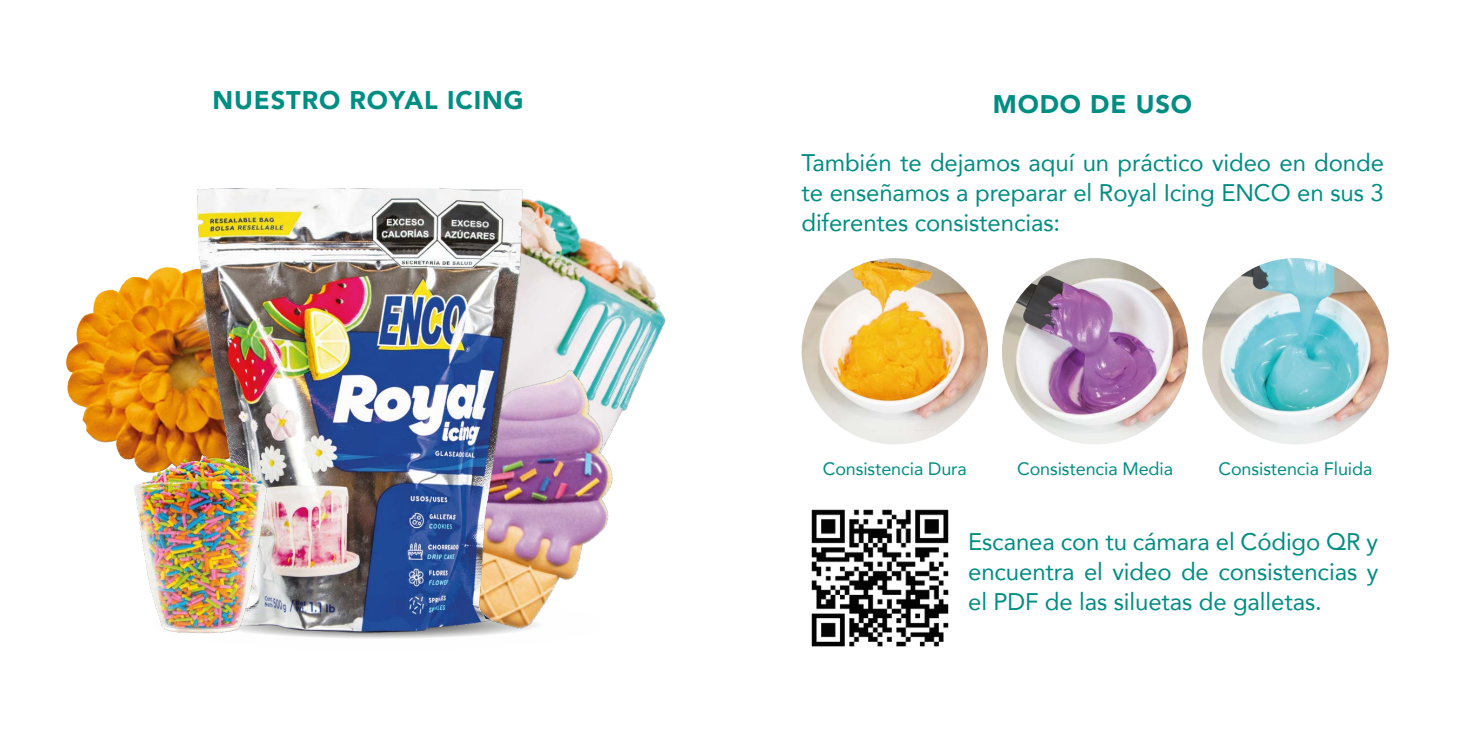
<style>
.page{position:relative;width:1467px;height:734px;background:#fff}
.page>*{position:absolute;margin:0;border:0;box-sizing:border-box;transform-origin:0 0}
.t1{font:900 25.43px "Avenir";letter-spacing:.035em;color:#008d82}
.t2{font:23.85px/29.9px "Avenir";letter-spacing:-.005em;color:#008d82;text-align:justify}
.t3{font:18px "Avenir";letter-spacing:-.005em;color:#008d82}
</style>
<div class="page">
<img style="left:540px;top:200px;width:116px;height:101px">
<img style="left:66px;top:267px;width:101px;height:176px">
<img style="left:540px;top:301px;width:126px;height:310px">
<img style="left:167px;top:188px;width:373px;height:451px">
<img style="left:113px;top:434px;width:168px;height:205px">
<img style="left:801px;top:258px;width:186px;height:186px;border-radius:93px">
<img style="left:1001px;top:258px;width:187px;height:186px;border-radius:93px">
<img style="left:1202px;top:258px;width:186px;height:186px;border-radius:93px">
<img style="left:811px;top:509px;width:138px;height:138px">
<p class="t1" style="left:212px;top:79px;width:312px">NUESTRO ROYAL ICING</p>
<p class="t1" style="left:992px;top:82px;width:201px">MODO DE USO</p>
<p class="t2" style="left:801px;top:147px;width:584px">También te dejamos aquí un práctico video en donde te enseñamos a preparar el Royal Icing ENCO en sus 3 diferentes consistencias:</p>
<p class="t3" style="left:822px;top:454px;width:146px">Consistencia Dura</p>
<p class="t3" style="left:1017px;top:454px;width:157px">Consistencia Media</p>
<p class="t3" style="left:1218px;top:454px;width:155px">Consistencia Fluida</p>
<p class="t2" style="left:968px;top:526px;width:411px">Escanea con tu cámara el Código QR y encuentra el video de consistencias y el PDF de las siluetas de galletas.</p>
</div>
